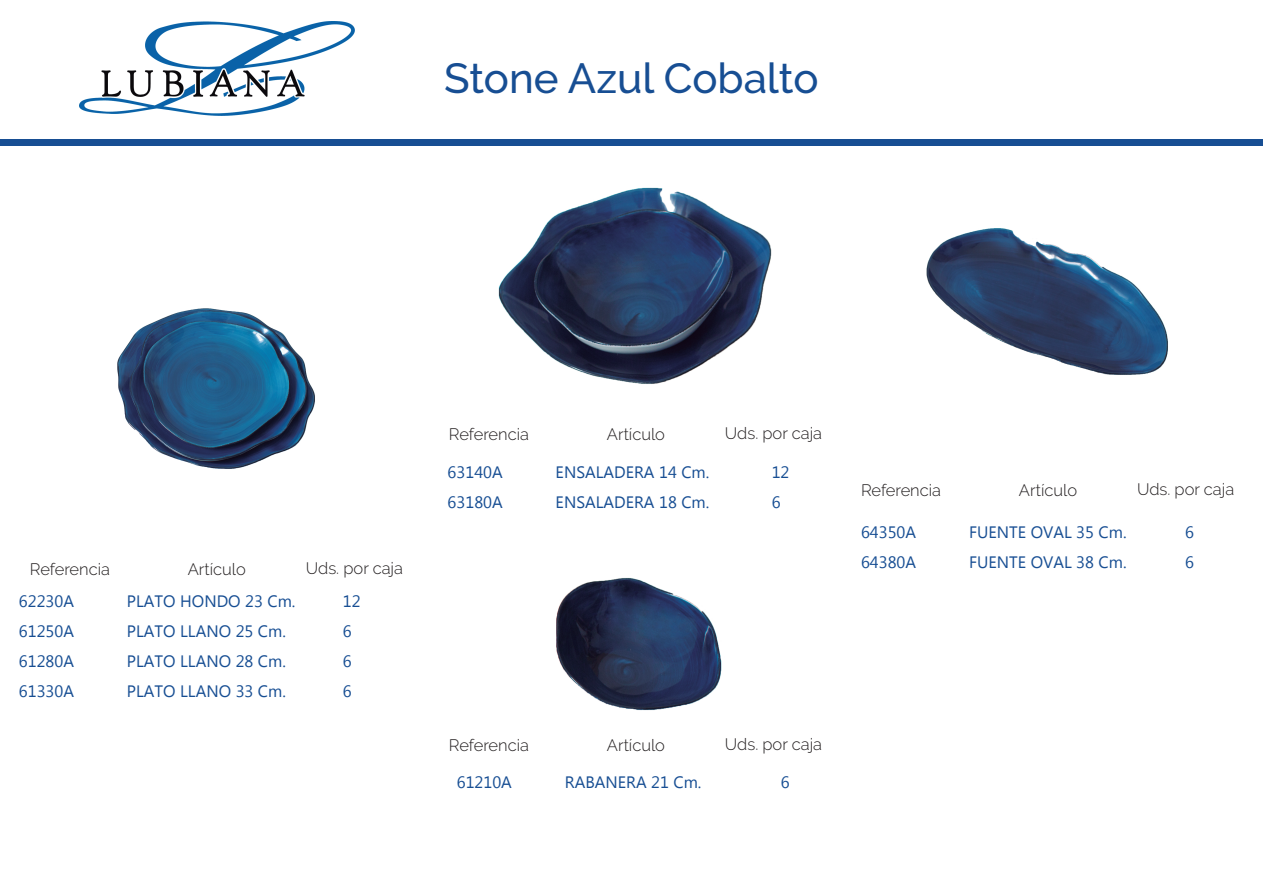
<style>
.page{position:relative;width:1263px;height:893px;background:#fff}
.page>*{position:absolute;margin:0;border:0;box-sizing:border-box;transform-origin:0 0}
.t1{font:500 42px "Raleway";color:#174e93}
.t2{font:16.5px "Myanmar Text";color:#174e93}
.t3{font:300 16.5px "Raleway";color:#231f20}
</style>
<div class="page">
<img style="left:79px;top:21px;width:275px;height:95px">
<div style="left:0;top:139px;width:1263px;height:7px;background:#174e93"></div>
<img style="left:118px;top:308px;width:197px;height:161px">
<img style="left:498px;top:187px;width:274px;height:197px">
<img style="left:556px;top:578px;width:166px;height:133px">
<img style="left:927px;top:229px;width:241px;height:146px">
<h1 class="t1" style="left:444px;top:54px;width:376px">Stone Azul Cobalto</h1>
<p class="t3" style="left:30px;top:560px;width:82px">Referencia</p>
<p class="t3" style="left:188px;top:560px;width:60px">Artículo</p>
<p class="t3" style="left:306px;top:559px;width:99px">Uds. por caja</p>
<p class="t2" style="left:19px;top:592px;width:57px">62230A</p>
<p class="t2" style="left:127px;top:592px;width:170px">PLATO HONDO 23 Cm.</p>
<p class="t2" style="left:343px;top:592px;width:19px">12</p>
<p class="t2" style="left:19px;top:622px;width:57px">61250A</p>
<p class="t2" style="left:127px;top:622px;width:161px">PLATO LLANO 25 Cm.</p>
<p class="t2" style="left:343px;top:622px;width:10px">6</p>
<p class="t2" style="left:19px;top:652px;width:57px">61280A</p>
<p class="t2" style="left:127px;top:652px;width:161px">PLATO LLANO 28 Cm.</p>
<p class="t2" style="left:343px;top:652px;width:10px">6</p>
<p class="t2" style="left:19px;top:682px;width:57px">61330A</p>
<p class="t2" style="left:127px;top:682px;width:161px">PLATO LLANO 33 Cm.</p>
<p class="t2" style="left:343px;top:682px;width:10px">6</p>
<p class="t3" style="left:449px;top:425px;width:82px">Referencia</p>
<p class="t3" style="left:607px;top:425px;width:60px">Artículo</p>
<p class="t3" style="left:725px;top:424px;width:99px">Uds. por caja</p>
<p class="t2" style="left:448px;top:463px;width:57px">63140A</p>
<p class="t2" style="left:556px;top:463px;width:155px">ENSALADERA 14 Cm.</p>
<p class="t2" style="left:772px;top:463px;width:19px">12</p>
<p class="t2" style="left:448px;top:493px;width:57px">63180A</p>
<p class="t2" style="left:556px;top:493px;width:155px">ENSALADERA 18 Cm.</p>
<p class="t2" style="left:772px;top:493px;width:10px">6</p>
<p class="t3" style="left:861px;top:480px;width:82px">Referencia</p>
<p class="t3" style="left:1019px;top:480px;width:60px">Artículo</p>
<p class="t3" style="left:1137px;top:479px;width:99px">Uds. por caja</p>
<p class="t2" style="left:861px;top:523px;width:57px">64350A</p>
<p class="t2" style="left:969px;top:523px;width:159px">FUENTE OVAL 35 Cm.</p>
<p class="t2" style="left:1185px;top:523px;width:10px">6</p>
<p class="t2" style="left:861px;top:553px;width:57px">64380A</p>
<p class="t2" style="left:969px;top:553px;width:159px">FUENTE OVAL 38 Cm.</p>
<p class="t2" style="left:1185px;top:553px;width:10px">6</p>
<p class="t3" style="left:449px;top:735px;width:82px">Referencia</p>
<p class="t3" style="left:607px;top:735px;width:60px">Artículo</p>
<p class="t3" style="left:725px;top:734px;width:99px">Uds. por caja</p>
<p class="t2" style="left:457px;top:772px;width:57px">61210A</p>
<p class="t2" style="left:565px;top:772px;width:138px">RABANERA 21 Cm.</p>
<p class="t2" style="left:781px;top:772px;width:10px">6</p>
</div>
